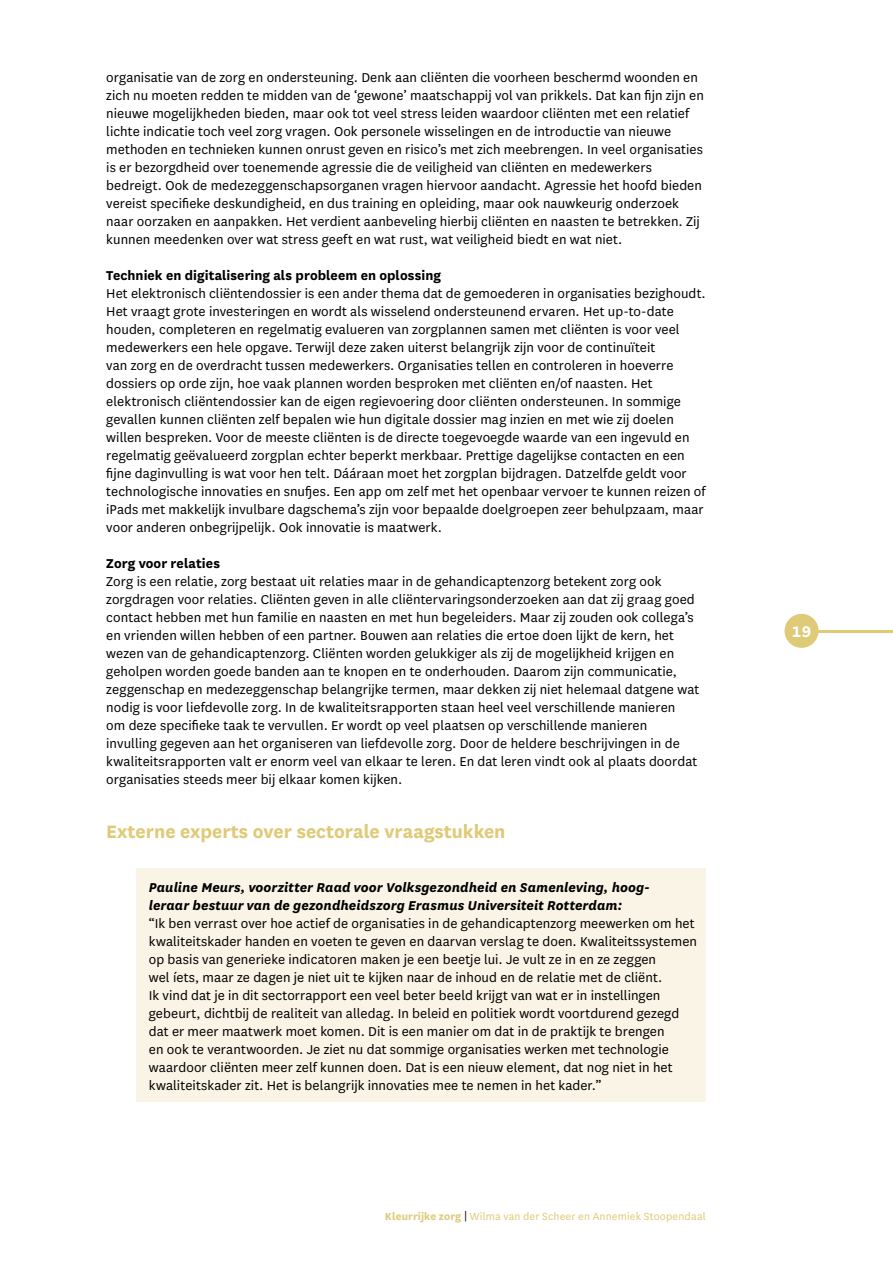
<style>
.page{position:relative;width:893px;height:1263px;background:#fff}
.page>*{position:absolute;margin:0;border:0;box-sizing:border-box;transform-origin:0 0}
.t1{font:700 21px "National";color:#deca77}
.t2{font:700 18px "National";color:#fff}
.t3{font:15px/18px "National";letter-spacing:.005em;color:#000}
.t4{font:italic 700 15px/18px "National";letter-spacing:.005em;color:#000}
.t5{font:700 15px "National";letter-spacing:.005em;color:#000}
.t6{font:12px "National";letter-spacing:.01em;color:#deca77}
.s1{font-weight:700}
.s2{color:#000}
</style>
<div class="page">
<div style="left:136px;top:868px;width:570px;height:45px;background:#f9f4e6"></div>
<div style="left:136px;top:904px;width:570px;height:198px;background:#f9f4e6"></div>
<hr style="left:797px;top:630px;width:96px;height:3px;background:#deca77">
<div style="left:784px;top:614px;width:35px;height:34px;background:#deca77;border-radius:50%"></div>
<p class="t3" style="left:106px;top:68px;width:599px">organisatie van de zorg en ondersteuning. Denk aan cliënten die voorheen beschermd woonden en zich nu moeten redden te midden van de ‘gewone’ maatschappij vol van prikkels. Dat kan fijn zijn en nieuwe mogelijkheden bieden, maar ook tot veel stress leiden waardoor cliënten met een relatief lichte indicatie toch veel zorg vragen. Ook personele wisselingen en de introductie van nieuwe methoden en technieken kunnen onrust geven en risico’s met zich meebrengen. In veel organisaties is er bezorgdheid over toenemende agressie die de veiligheid van cliënten en medewerkers bedreigt. Ook de medezeggenschapsorganen vragen hiervoor aandacht. Agressie het hoofd bieden vereist specifieke deskundigheid, en dus training en opleiding, maar ook nauwkeurig onderzoek naar oorzaken en aanpakken. Het verdient aanbeveling hierbij cliënten en naasten te betrekken. Zij kunnen meedenken over wat stress geeft en wat rust, wat veiligheid biedt en wat niet.</p>
<p class="t5" style="left:106px;top:265px;width:336px">Techniek en digitalisering als probleem en oplossing</p>
<p class="t3" style="left:106px;top:284px;width:601px">Het elektronisch cliëntendossier is een ander thema dat de gemoederen in organisaties bezighoudt.<br>Het vraagt grote investeringen en wordt als wisselend ondersteunend ervaren. Het up-to-date houden, completeren en regelmatig evalueren van zorgplannen samen met cliënten is voor veel medewerkers een hele opgave. Terwijl deze zaken uiterst belangrijk zijn voor de continuïteit<br>van zorg en de overdracht tussen medewerkers. Organisaties tellen en controleren in hoeverre dossiers op orde zijn, hoe vaak plannen worden besproken met cliënten en/of naasten. Het elektronisch cliëntendossier kan de eigen regievoering door cliënten ondersteunen. In sommige gevallen kunnen cliënten zelf bepalen wie hun digitale dossier mag inzien en met wie zij doelen willen bespreken. Voor de meeste cliënten is de directe toegevoegde waarde van een ingevuld en regelmatig geëvalueerd zorgplan echter beperkt merkbaar. Prettige dagelijkse contacten en een fijne daginvulling is wat voor hen telt. Dááraan moet het zorgplan bijdragen. Datzelfde geldt voor technologische innovaties en snufjes. Een app om zelf met het openbaar vervoer te kunnen reizen of iPads met makkelijk invulbare dagschema’s zijn voor bepaalde doelgroepen zeer behulpzaam, maar voor anderen onbegrijpelijk. Ook innovatie is maatwerk.</p>
<p class="t5" style="left:106px;top:553px;width:115px">Zorg voor relaties</p>
<p class="t3" style="left:106px;top:572px;width:594px">Zorg is een relatie, zorg bestaat uit relaties maar in de gehandicaptenzorg betekent zorg ook zorgdragen voor relaties. Cliënten geven in alle cliëntervaringsonderzoeken aan dat zij graag goed contact hebben met hun familie en naasten en met hun begeleiders. Maar zij zouden ook collega’s en vrienden willen hebben of een partner. Bouwen aan relaties die ertoe doen lijkt de kern, het wezen van de gehandicaptenzorg. Cliënten worden gelukkiger als zij de mogelijkheid krijgen en geholpen worden goede banden aan te knopen en te onderhouden. Daarom zijn communicatie, zeggenschap en medezeggenschap belangrijke termen, maar dekken zij niet helemaal datgene wat nodig is voor liefdevolle zorg. In de kwaliteitsrapporten staan heel veel verschillende manieren<br>om deze specifieke taak te vervullen. Er wordt op veel plaatsen op verschillende manieren invulling gegeven aan het organiseren van liefdevolle zorg. Door de heldere beschrijvingen in de kwaliteitsrapporten valt er enorm veel van elkaar te leren. En dat leren vindt ook al plaats doordat organisaties steeds meer bij elkaar komen kijken.</p>
<h1 class="t1" style="left:106px;top:816px;width:401px">Externe experts over sectorale vraagstukken</h1>
<p class="t4" style="left:149px;top:877px;width:503px">Pauline Meurs, voorzitter Raad voor Volksgezondheid en Samenleving, hoog&shy;leraar bestuur van de gezondheidszorg Erasmus Universiteit Rotterdam:</p>
<p class="t3" style="left:149px;top:914px;width:550px">“Ik ben verrast over hoe actief de organisaties in de gehandicaptenzorg meewerken om het kwaliteitskader handen en voeten te geven en daarvan verslag te doen. Kwaliteitssystemen op basis van generieke indicatoren maken je een beetje lui. Je vult ze in en ze zeggen<br>wel íets, maar ze dagen je niet uit te kijken naar de inhoud en de relatie met de cliënt.<br>Ik vind dat je in dit sectorrapport een veel beter beeld krijgt van wat er in instellingen gebeurt, dichtbij de realiteit van alledag. In beleid en politiek wordt voortdurend gezegd dat er meer maatwerk moet komen. Dit is een manier om dat in de praktijk te brengen<br>en ook te verantwoorden. Je ziet nu dat sommige organisaties werken met technologie waardoor cliënten meer zelf kunnen doen. Dat is een nieuw element, dat nog niet in het kwaliteitskader zit. Het is belangrijk innovaties mee te nemen in het kader.”</p>
<p class="t6" style="left:385px;top:1209px;width:322px"><span class="s1">Kleurrijke zorg</span> <span class="s2">|</span> Wilma van der Scheer en Annemiek Stoopendaal</p>
<p class="t2" style="left:791px;top:619px;width:22px">19</p>
</div>
